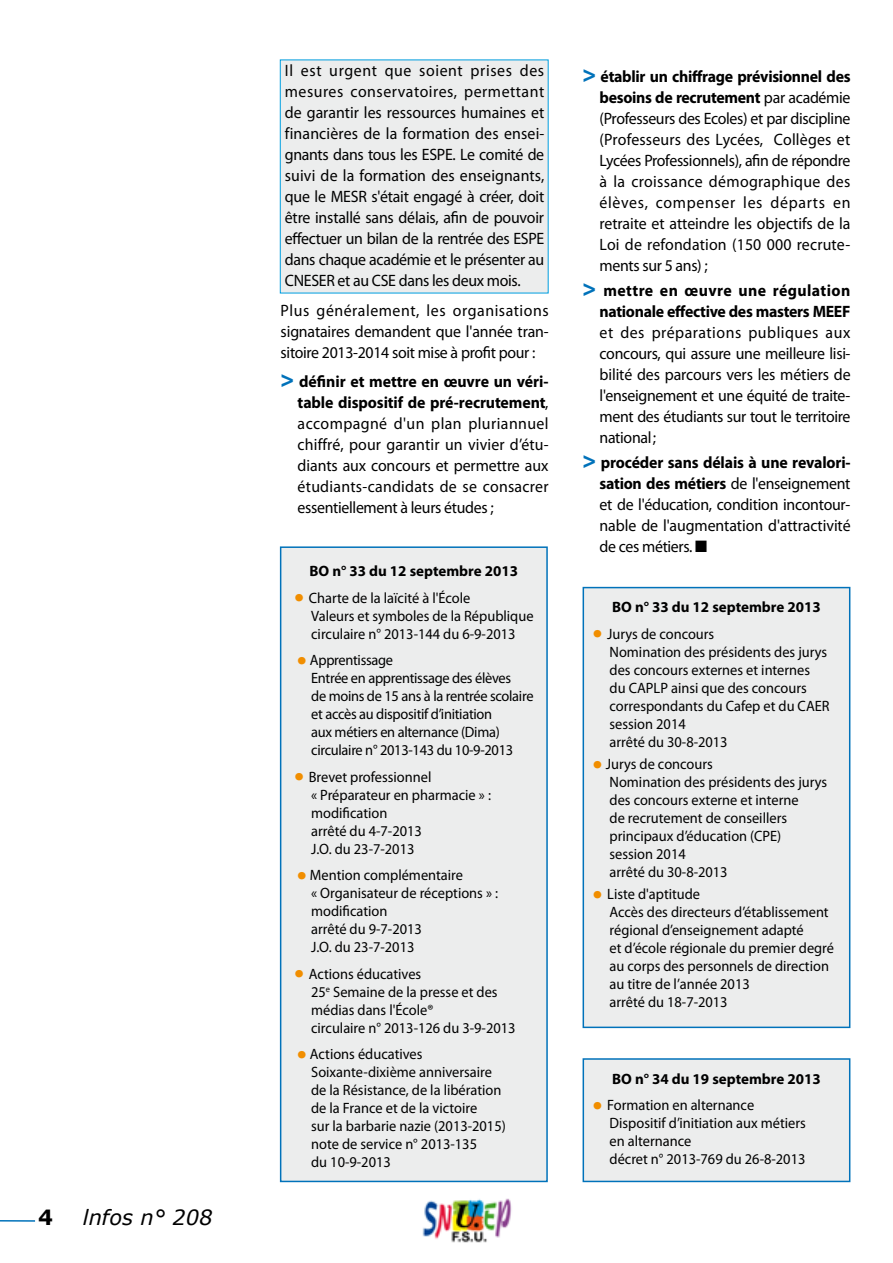
<style>
.page{position:relative;width:893px;height:1263px;background:#fff}
.page>*{position:absolute;margin:0;border:0;box-sizing:border-box;transform-origin:0 0}
.t1{font:italic 21px "Verdana";color:#000}
.t2{font:700 21px "Verdana";color:#000}
.t3{font:16.5px/21px "Myriad Pro";letter-spacing:-.02em;color:#000;text-align:justify;scale:.96 1}
.t4{font:700 16.5px/21px "Myriad Pro";letter-spacing:-.02em;color:#000;text-align:right;scale:.96 1}
.t5{font:15px/18px "Myriad Pro";color:#000;scale:.96 1}
.t6{font:15px/18px "Myriad Pro";letter-spacing:-.02em;color:#000;scale:.96 1}
.t7{font:700 15px "Myriad Pro";color:#000}
.s1{font-weight:900;font-size:24px;color:#0072ba}
.s2{font-weight:700}
.s3{font-size:35.7px;color:#f18e00}
</style>
<div class="page">
<div style="left:280px;top:60px;width:269px;height:233px;background:#eceded"></div>
<img style="left:422px;top:1198px;width:90px;height:45px">
<hr style="left:0;top:1220px;width:35px;height:2px;background:#0072ba">
<div style="left:281px;top:547px;width:266px;height:634px;background:#eceded"></div>
<div style="left:280px;top:546px;width:268px;height:636px;border:2px solid #0072ba"></div>
<div style="left:583px;top:588px;width:267px;height:439px;background:#eceded"></div>
<div style="left:583px;top:587px;width:267px;height:441px;border:2px solid #0072ba"></div>
<div style="left:583px;top:1059px;width:267px;height:122px;background:#eceded"></div>
<div style="left:583px;top:1058px;width:267px;height:124px;border:2px solid #0072ba"></div>
<p class="t2" style="left:38px;top:1203px;width:16px">4</p>
<p class="t1" style="left:83px;top:1204px;width:131px">lnfos n° 208</p>
<p class="t3" style="left:285px;top:60px;width:272px">Il est urgent que soient prises des mesures conservatoires, permettant de garantir les ressources humaines et financières de la formation des ensei&shy;gnants dans tous les ESPE. Le comité de suivi de la formation des enseignants, que le MESR s'était engagé à créer, doit être installé sans délais, afin de pouvoir effectuer un bilan de la rentrée des ESPE dans chaque académie et le présenter au CNESER et au CSE dans les deux mois.</p>
<p class="t3" style="left:281px;top:299px;width:281px">Plus généralement, les organisations signataires demandent que l'année tran&shy;sitoire 2013-2014 soit mise à profit pour :</p>
<p class="t3" style="left:298px;top:371px;width:263px;text-indent:-17px"><span class="s1">&gt;</span> <span class="s2">définir et mettre en œuvre un véri&shy;table dispositif de pré-recrutement</span>, accompagné d'un plan pluriannuel chiffré, pour garantir un vivier d’étu&shy;diants aux concours et permettre aux étudiants-candidats de se consacrer essentiellement à leurs études ;</p>
<p class="t7" style="left:310px;top:561px;width:210px">BO n° 33 du 12 septembre 2013</p>
<p class="t5" style="left:311px;top:588px;width:233px;text-indent:-17px"><span class="s3">•</span> Charte de la laïcité à l'École<br>Valeurs et symboles de la République circulaire n° 2013-144 du 6-9-2013</p>
<p class="t6" style="left:311px;top:651px;width:233px;text-indent:-14px"><span class="s3">•</span> Apprentissage<br>Entrée en apprentissage des élèves<br>de moins de 15 ans à la rentrée scolaire et accès au dispositif d’initiation<br>aux métiers en alternance (Dima) circulaire n° 2013-143 du 10-9-2013</p>
<p class="t5" style="left:311px;top:767px;width:189px;text-indent:-17px"><span class="s3">•</span> Brevet professionnel<br>« Préparateur en pharmacie » : modification<br>arrêté du 4-7-2013<br>J.O. du 23-7-2013</p>
<p class="t5" style="left:311px;top:866px;width:196px;text-indent:-14px"><span class="s3">•</span> Mention complémentaire<br>« Organisateur de réceptions » : modification<br>arrêté du 9-7-2013<br>J.O. du 23-7-2013</p>
<p class="t5" style="left:311px;top:964px;width:214px;text-indent:-17px"><span class="s3">•</span> Actions éducatives<br>25<sup>e</sup> Semaine de la presse et des médias dans l'École®<br>circulaire n° 2013-126 du 3-9-2013</p>
<p class="t5" style="left:311px;top:1045px;width:204px;text-indent:-14px"><span class="s3">•</span> Actions éducatives<br>Soixante-dixième anniversaire de la Résistance, de la libération de la France et de la victoire<br>sur la barbarie nazie (2013-2015) note de service n° 2013-135<br>du 10-9-2013</p>
<p class="t3" style="left:600px;top:65px;width:263px;text-indent:-17px"><span class="s1">&gt;</span> <span class="s2">établir un chiffrage prévisionnel des besoins de recrutement</span> par académie (Professeurs des Ecoles) et par discipline (Professeurs des Lycées, Collèges et Lycées Professionnels), afin de répondre à la croissance démographique des élèves, compenser les départs en retraite et atteindre les objectifs de la Loi de refondation (150 000 recrute&shy;ments sur 5 ans) ;</p>
<p class="t4" style="left:583px;top:279px;width:281px"><span class="s1">&gt;</span> mettre en œuvre une régulation nationale effective des masters MEEF</p>
<p class="t3" style="left:600px;top:322px;width:263px">et des préparations publiques aux concours, qui assure une meilleure lisi&shy;bilité des parcours vers les métiers de l'enseignement et une équité de traite&shy;ment des étudiants sur tout le territoire national;</p>
<p class="t3" style="left:600px;top:452px;width:263px;text-indent:-17px"><span class="s1">&gt;</span> <span class="s2">procéder sans délais à une revalori&shy;sation des métiers</span> de l'enseignement et de l'éducation, condition incontour&shy;nable de l'augmentation d'attractivité de ces métiers. ■</p>
<p class="t7" style="left:612px;top:597px;width:210px">BO n° 33 du 12 septembre 2013</p>
<p class="t5" style="left:610px;top:625px;width:231px;text-indent:-17px"><span class="s3">•</span> Jurys de concours<br>Nomination des présidents des jurys des concours externes et internes du CAPLP ainsi que des concours correspondants du Cafep et du CAER session 2014<br>arrêté du 30-8-2013</p>
<p class="t5" style="left:610px;top:755px;width:228px;text-indent:-17px"><span class="s3">•</span> Jurys de concours<br>Nomination des présidents des jurys des concours externe et interne<br>de recrutement de conseillers principaux d’éducation (CPE) session 2014<br>arrêté du 30-8-2013</p>
<p class="t5" style="left:610px;top:885px;width:235px;text-indent:-17px"><span class="s3">•</span> Liste d'aptitude<br>Accès des directeurs d’établissement régional d’enseignement adapté<br>et d’école régionale du premier degré au corps des personnels de direction au titre de l’année 2013<br>arrêté du 18-7-2013</p>
<p class="t7" style="left:612px;top:1069px;width:210px">BO n° 34 du 19 septembre 2013</p>
<p class="t5" style="left:610px;top:1096px;width:206px;text-indent:-17px"><span class="s3">•</span> Formation en alternance<br>Dispositif d’initiation aux métiers en alternance<br>décret n° 2013-769 du 26-8-2013</p>
</div>
